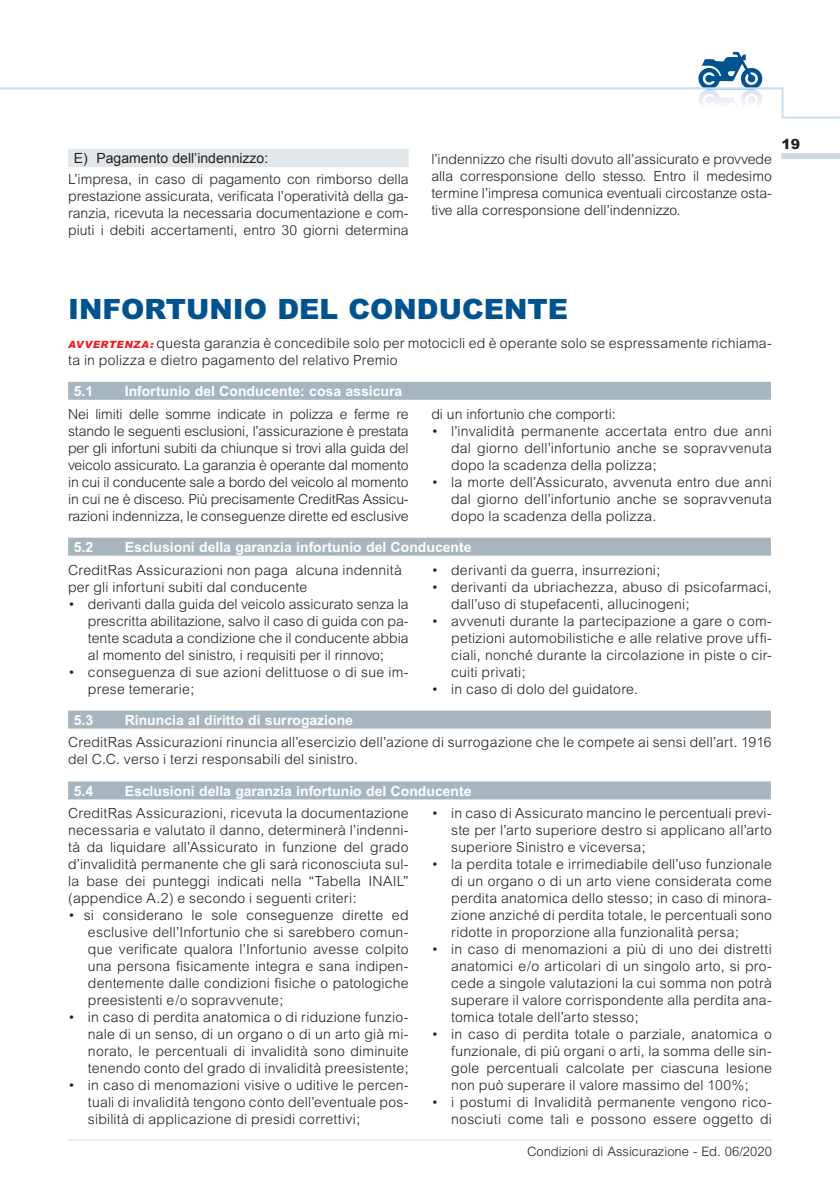
<style>
.page{position:relative;width:840px;height:1191px;background:#fff}
.page>*{position:absolute;margin:0;border:0;box-sizing:border-box;transform-origin:0 0}
._06_TITOLO_2_CP_14{font:900 28px "Arial";color:#01538f}
._05_TXT_RIENTRO{font:300 14px/17px "Arial";letter-spacing:.015em;color:#231f20;text-align:justify}
._01_TXT{font:300 14px/17px "Arial";letter-spacing:.015em;color:#231f20;text-align:justify}
._04_TITOLO_BOX_GRIGI{font:700 14px "Arial";color:#fff}
._04_SOTTOTITOLETTI_B{font:14px "Arial";color:#231f20}
.t1{font:900 14px "Arial";color:#231f20}
.t2{font:300 13px "Arial";color:#231f20}
.s1{font-weight:900;font-style:italic;font-size:10px;color:#ee1d23}
</style>
<div class="page">
<div style="left:781px;top:153px;width:58px;height:6px;background:#cfd8dd"></div>
<svg style="left:0;top:51px;width:839px;height:68px"></svg>
<hr style="left:68px;top:1139px;width:703px;height:1px;background:#c7dff2">
<div style="left:68px;top:149px;width:340px;height:18px;background:#e1e7ea"></div>
<div style="left:68px;top:382px;width:702px;height:18px;background:#a7b6be"></div>
<div style="left:68px;top:537px;width:702px;height:18px;background:#a7b6be"></div>
<div style="left:68px;top:710px;width:702px;height:18px;background:#a7b6be"></div>
<div style="left:68px;top:781px;width:702px;height:18px;background:#a7b6be"></div>
<p class="_04_SOTTOTITOLETTI_B" style="left:74px;top:149px;width:196px">E) Pagamento dell’indennizzo:</p>
<p class="_01_TXT" style="left:68px;top:171px;width:342px">L’impresa, in caso di pagamento con rimborso della prestazione assicurata, verificata l’operatività della ga&shy;ranzia, ricevuta la necessaria documentazione e com&shy;piuti i debiti accertamenti, entro 30 giorni determina</p>
<p class="_01_TXT" style="left:431px;top:151px;width:342px">l’indennizzo che risulti dovuto all’assicurato e provvede alla corresponsione dello stesso. Entro il medesimo termine l’impresa comunica eventuali circostanze osta&shy;tive alla corresponsione dell’indennizzo.</p>
<p class="t1" style="left:781px;top:135px;width:20px">19</p>
<p class="_06_TITOLO_2_CP_14" style="left:68px;top:292px;width:501px">INFORTUNIO DEL CONDUCENTE</p>
<p class="_01_TXT" style="left:68px;top:334px;width:704px"><span class="s1">AVVERTENZA:</span> questa garanzia è concedibile solo per motocicli ed è operante solo se espressamente richiama&shy;ta in polizza e dietro pagamento del relativo Premio</p>
<p class="_04_TITOLO_BOX_GRIGI" style="left:74px;top:383px;width:21px">5.1</p>
<p class="_04_TITOLO_BOX_GRIGI" style="left:125px;top:383px;width:279px">Infortunio del Conducente: cosa assicura</p>
<p class="_01_TXT" style="left:68px;top:405px;width:342px">Nei limiti delle somme indicate in polizza e ferme re stando le seguenti esclusioni, l’assicurazione è prestata per gli infortuni subiti da chiunque si trovi alla guida del veicolo assicurato. La garanzia è operante dal momento in cui il conducente sale a bordo del veicolo al momento in cui ne è disceso. Più precisamente CreditRas Assicu&shy;razioni indennizza, le conseguenze dirette ed esclusive</p>
<p class="_01_TXT" style="left:431px;top:405px;width:186px">di un infortunio che comporti:</p>
<p class="_05_TXT_RIENTRO" style="left:451px;top:422px;width:322px;text-indent:-20px">• l’invalidità permanente accertata entro due anni dal giorno dell’infortunio anche se sopravvenuta dopo la scadenza della polizza;</p>
<p class="_05_TXT_RIENTRO" style="left:451px;top:473px;width:322px;text-indent:-20px">• la morte dell’Assicurato, avvenuta entro due anni dal giorno dell’infortunio anche se sopravvenuta dopo la scadenza della polizza.</p>
<p class="_04_TITOLO_BOX_GRIGI" style="left:74px;top:539px;width:21px">5.2</p>
<p class="_04_TITOLO_BOX_GRIGI" style="left:125px;top:539px;width:348px">Esclusioni della garanzia infortunio del Conducente</p>
<p class="_01_TXT" style="left:68px;top:561px;width:335px">CreditRas Assicurazioni non paga alcuna indennità per gli infortuni subiti dal conducente</p>
<p class="_05_TXT_RIENTRO" style="left:88px;top:595px;width:322px;text-indent:-20px">• derivanti dalla guida del veicolo assicurato senza la prescritta abilitazione, salvo il caso di guida con pa&shy;tente scaduta a condizione che il conducente abbia al momento del sinistro, i requisiti per il rinnovo;</p>
<p class="_05_TXT_RIENTRO" style="left:88px;top:663px;width:322px;text-indent:-20px">• conseguenza di sue azioni delittuose o di sue im&shy;prese temerarie;</p>
<p class="_05_TXT_RIENTRO" style="left:431px;top:561px;width:230px">• derivanti da guerra, insurrezioni;</p>
<p class="_05_TXT_RIENTRO" style="left:451px;top:578px;width:322px;text-indent:-20px">• derivanti da ubriachezza, abuso di psicofarmaci, dall’uso di stupefacenti, allucinogeni;</p>
<p class="_05_TXT_RIENTRO" style="left:451px;top:612px;width:322px;text-indent:-20px">• avvenuti durante la partecipazione a gare o com&shy;petizioni automobilistiche e alle relative prove uffi&shy;ciali, nonché durante la circolazione in piste o cir&shy;cuiti privati;</p>
<p class="_05_TXT_RIENTRO" style="left:431px;top:680px;width:208px">• in caso di dolo del guidatore.</p>
<p class="_04_TITOLO_BOX_GRIGI" style="left:74px;top:711px;width:21px">5.3</p>
<p class="_04_TITOLO_BOX_GRIGI" style="left:125px;top:711px;width:229px">Rinuncia al diritto di surrogazione</p>
<p class="_01_TXT" style="left:68px;top:734px;width:704px">CreditRas Assicurazioni rinuncia all’esercizio dell’azione di surrogazione che le compete ai sensi dell’art. 1916 del C.C. verso i terzi responsabili del sinistro.</p>
<p class="_04_TITOLO_BOX_GRIGI" style="left:74px;top:782px;width:21px">5.4</p>
<p class="_04_TITOLO_BOX_GRIGI" style="left:125px;top:782px;width:348px">Esclusioni della garanzia infortunio del Conducente</p>
<p class="_01_TXT" style="left:68px;top:805px;width:342px">CreditRas Assicurazioni, ricevuta la documentazione necessaria e valutato il danno, determinerà l’indenni&shy;tà da liquidare all’Assicurato in funzione del grado d’invalidità permanente che gli sarà riconosciuta sul&shy;la base dei punteggi indicati nella “Tabella INAIL” (appendice A.2) e secondo i seguenti criteri:</p>
<p class="_05_TXT_RIENTRO" style="left:88px;top:907px;width:322px;text-indent:-20px">• si considerano le sole conseguenze dirette ed esclusive dell’Infortunio che si sarebbero comun&shy;que verificate qualora l’Infortunio avesse colpito una persona fisicamente integra e sana indipen&shy;dentemente dalle condizioni fisiche o patologiche preesistenti e/o sopravvenute;</p>
<p class="_05_TXT_RIENTRO" style="left:88px;top:1009px;width:322px;text-indent:-20px">• in caso di perdita anatomica o di riduzione funzio&shy;nale di un senso, di un organo o di un arto già mi&shy;norato, le percentuali di invalidità sono diminuite tenendo conto del grado di invalidità preesistente;</p>
<p class="_05_TXT_RIENTRO" style="left:88px;top:1077px;width:322px;text-indent:-20px">• in caso di menomazioni visive o uditive le percen&shy;tuali di invalidità tengono conto dell’eventuale pos&shy;sibilità di applicazione di presidi correttivi;</p>
<p class="_05_TXT_RIENTRO" style="left:451px;top:805px;width:322px;text-indent:-20px">• in caso di Assicurato mancino le percentuali previ&shy;ste per l’arto superiore destro si applicano all’arto superiore Sinistro e viceversa;</p>
<p class="_05_TXT_RIENTRO" style="left:451px;top:856px;width:322px;text-indent:-20px">• la perdita totale e irrimediabile dell’uso funzionale di un organo o di un arto viene considerata come perdita anatomica dello stesso; in caso di minora&shy;zione anziché di perdita totale, le percentuali sono ridotte in proporzione alla funzionalità persa;</p>
<p class="_05_TXT_RIENTRO" style="left:451px;top:941px;width:322px;text-indent:-20px">• in caso di menomazioni a più di uno dei distretti anatomici e/o articolari di un singolo arto, si pro&shy;cede a singole valutazioni la cui somma non potrà superare il valore corrispondente alla perdita ana&shy;tomica totale dell’arto stesso;</p>
<p class="_05_TXT_RIENTRO" style="left:451px;top:1026px;width:322px;text-indent:-20px">• in caso di perdita totale o parziale, anatomica o funzionale, di più organi o arti, la somma delle sin&shy;gole percentuali calcolate per ciascuna lesione non può superare il valore massimo del 100%;</p>
<p class="_05_TXT_RIENTRO" style="left:431px;top:1094px;width:342px;text-align:right">• i postumi di Invalidità permanente vengono rico&shy;nosciuti come tali e possono essere oggetto di</p>
<p class="t2" style="left:526px;top:1144px;width:246px">Condizioni di Assicurazione - Ed. 06/2020</p>
</div>
